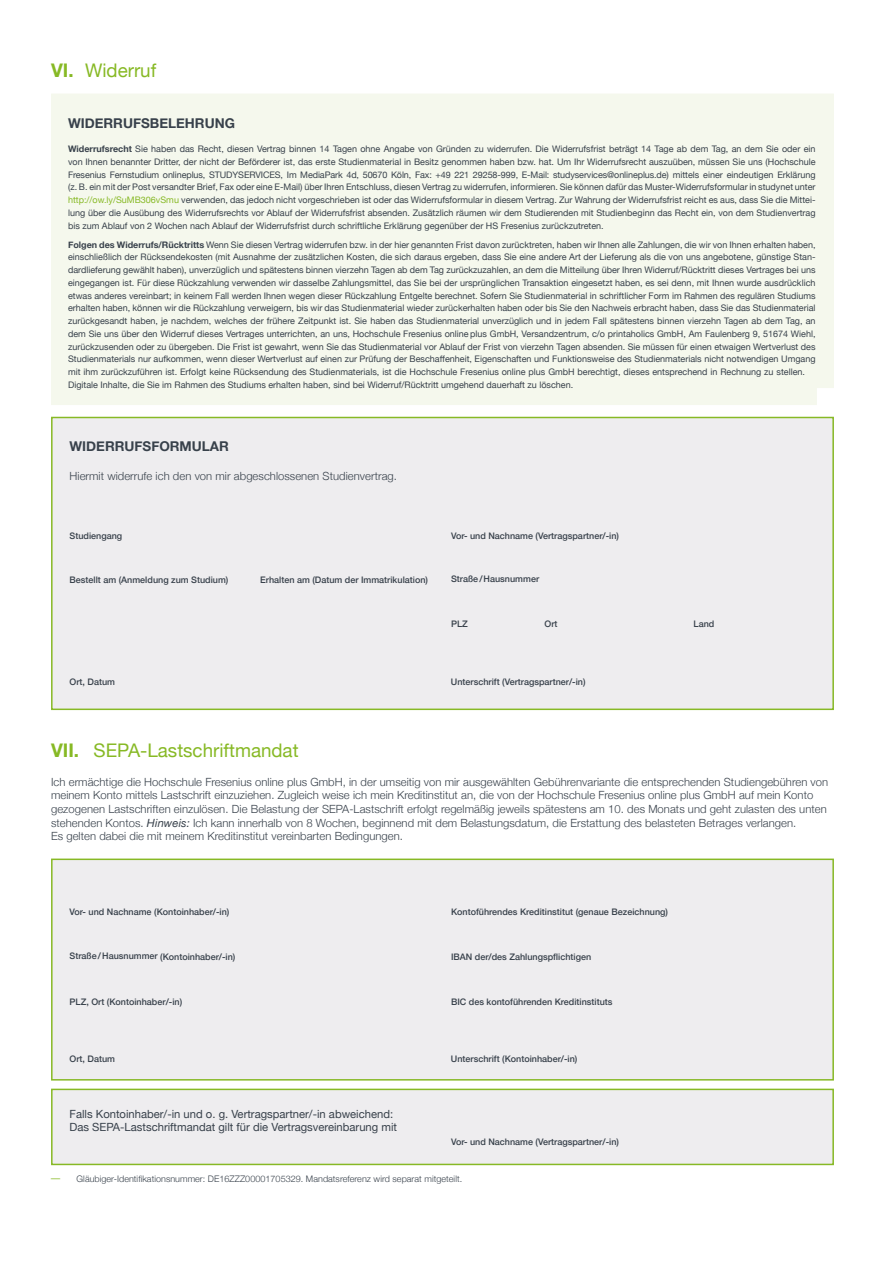
<style>
.page{position:relative;width:885px;height:1263px;background:#fff}
.page>*{position:absolute;margin:0;border:0;box-sizing:border-box;transform-origin:0 0}
.t1{font:18.75px "Helvetica Neue";color:#87b925}
.t2{font:700 13.5px "Helvetica Neue";color:#38414b}
.t3{font:300 11.25px/13.6px "Helvetica Neue";letter-spacing:.005em;color:#38414b}
.t4{font:11.25px/13.6px "Helvetica Neue";color:#38414b}
.t5{font:9px/12.8px "Helvetica Neue";color:#38414b;text-align:justify}
.t6{font:500 9px "Helvetica Neue";color:#38414b}
.t7{font:300 9px "Helvetica Neue";letter-spacing:.005em;color:#38414b}
.t8{font:9px "Helvetica Neue";color:#87b925}
.s1{font-weight:700}
.s2{color:#87b925}
.s3{font-weight:400;font-style:italic}
</style>
<div class="page">
<div style="left:51px;top:94px;width:782px;height:311px;background:#f5f8ed"></div>
<div style="left:52px;top:859px;width:781px;height:221px;background:#eeedef"></div>
<div style="left:51px;top:858px;width:782px;height:222px;border:2px solid #87b925"></div>
<div style="left:52px;top:1089px;width:781px;height:75px;background:#eeedef"></div>
<div style="left:51px;top:1089px;width:782px;height:76px;border:2px solid #87b925"></div>
<div style="left:52px;top:417px;width:781px;height:292px;background:#eeedef"></div>
<div style="left:51px;top:417px;width:782px;height:293px;border:2px solid #87b925"></div>
<h1 class="t1" style="left:51px;top:56px;width:107px"><span class="s1">VI.</span> Widerruf</h1>
<h2 class="t2" style="left:68px;top:112px;width:168px">WIDERRUFSBELEHRUNG</h2>
<p class="t5" style="left:68px;top:143px;width:749px"><span class="s1">Widerrufsrecht</span> Sie haben das Recht, diesen Vertrag binnen 14 Tagen ohne Angabe von Gründen zu widerrufen. Die Widerrufsfrist beträgt 14 Tage ab dem Tag, an dem Sie oder ein von Ihnen benannter Dritter, der nicht der Beförderer ist, das erste Studienmaterial in Besitz genommen haben bzw. hat. Um Ihr Widerrufsrecht auszuüben, müssen Sie uns (Hochschule Fresenius Fernstudium onlineplus, STUDYSERVICES, Im MediaPark 4d, 50670 Köln, Fax: +49 221 29258-999, E-Mail: studyservices@onlineplus.de) mittels einer eindeutigen Erklärung (z. B. ein mit der Post versandter Brief, Fax oder eine E-Mail) über Ihren Entschluss, diesen Vertrag zu widerrufen, informieren. Sie können dafür das Muster-Widerrufsformular in studynet unter <span class="s2">http://ow.ly/SuMB306vSmu</span> verwenden, das jedoch nicht vorgeschrieben ist oder das Widerrufsformular in diesem Vertrag. Zur Wahrung der Widerrufsfrist reicht es aus, dass Sie die Mittei&shy;lung über die Ausübung des Widerrufsrechts vor Ablauf der Widerrufsfrist absenden. Zusätzlich räumen wir dem Studierenden mit Studienbeginn das Recht ein, von dem Studienvertrag bis zum Ablauf von 2 Wochen nach Ablauf der Widerrufsfrist durch schriftliche Erklärung gegenüber der HS Fresenius zurückzutreten.</p>
<p class="t5" style="left:68px;top:239px;width:749px;text-align:left"><span class="s1">Folgen des Widerrufs/Rücktritts</span> Wenn Sie diesen Vertrag widerrufen bzw. in der hier genannten Frist davon zurücktreten, haben wir Ihnen alle Zahlungen, die wir von Ihnen erhalten haben, einschließlich der Rücksendekosten (mit Ausnahme der zusätzlichen Kosten, die sich daraus ergeben, dass Sie eine andere Art der Lieferung als die von uns angebotene, günstige Stan&shy;dardlieferung gewählt haben), unverzüglich und spätestens binnen vierzehn Tagen ab dem Tag zurückzuzahlen, an dem die Mitteilung über Ihren Widerruf/Rücktritt dieses Vertrages bei uns eingegangen ist. Für diese Rückzahlung verwenden wir dasselbe Zahlungsmittel, das Sie bei der ursprünglichen Transaktion eingesetzt haben, es sei denn, mit Ihnen wurde ausdrücklich etwas anderes vereinbart; in keinem Fall werden Ihnen wegen dieser Rückzahlung Entgelte berechnet. Sofern Sie Studienmaterial in schriftlicher Form im Rahmen des regulären Studiums erhalten haben, können wir die Rückzahlung verweigern, bis wir das Studienmaterial wieder zurückerhalten haben oder bis Sie den Nachweis erbracht haben, dass Sie das Studienmaterial zurückgesandt haben, je nachdem, welches der frühere Zeitpunkt ist. Sie haben das Studienmaterial unverzüglich und in jedem Fall spätestens binnen vierzehn Tagen ab dem Tag, an dem Sie uns über den Widerruf dieses Vertrages unterrichten, an uns, Hochschule Fresenius online plus GmbH, Versandzentrum, c/o printaholics GmbH, Am Faulenberg 9, 51674 Wiehl, zurückzusenden oder zu übergeben. Die Frist ist gewahrt, wenn Sie das Studienmaterial vor Ablauf der Frist von vierzehn Tagen absenden. Sie müssen für einen etwaigen Wertverlust des Studienmaterials nur aufkommen, wenn dieser Wertverlust auf einen zur Prüfung der Beschaffenheit, Eigenschaften und Funktionsweise des Studienmaterials nicht notwendigen Umgang mit ihm zurückzuführen ist. Erfolgt keine Rücksendung des Studienmaterials, ist die Hochschule Fresenius online plus GmbH berechtigt, dieses entsprechend in Rechnung zu stellen.<br>Digitale Inhalte, die Sie im Rahmen des Studiums erhalten haben, sind bei Widerruf/Rücktritt umgehend dauerhaft zu löschen.</p>
<h2 class="t2" style="left:70px;top:435px;width:161px">WIDERRUFSFORMULAR</h2>
<p class="t3" style="left:70px;top:468px;width:329px">Hiermit widerrufe ich den von mir abgeschlossenen Studienvertrag.</p>
<p class="t6" style="left:70px;top:528px;width:54px">Studiengang</p>
<p class="t6" style="left:70px;top:573px;width:160px">Bestellt am (Anmeldung zum Studium)</p>
<p class="t6" style="left:260px;top:573px;width:169px">Erhalten am (Datum der Immatrikulation)</p>
<p class="t6" style="left:451px;top:528px;width:169px">Vor- und Nachname (Vertragspartner/-in)</p>
<p class="t6" style="left:451px;top:571px;width:90px">Straße/Hausnummer</p>
<p class="t6" style="left:451px;top:616px;width:18px">PLZ</p>
<p class="t6" style="left:544px;top:616px;width:15px">Ort</p>
<p class="t6" style="left:693px;top:616px;width:22px">Land</p>
<p class="t6" style="left:70px;top:675px;width:47px">Ort, Datum</p>
<p class="t6" style="left:451px;top:675px;width:136px">Unterschrift (Vertragspartner/-in)</p>
<h1 class="t1" style="left:51px;top:737px;width:249px"><span class="s1">VII.</span> SEPA-Lastschriftmandat</h1>
<p class="t3" style="left:51px;top:774px;width:778px">Ich ermächtige die Hochschule Fresenius online plus GmbH, in der umseitig von mir ausgewählten Gebührenvariante die entsprechenden Studiengebühren von meinem Konto mittels Lastschrift einzuziehen. Zugleich weise ich mein Kreditinstitut an, die von der Hochschule Fresenius online plus GmbH auf mein Konto gezogenen Lastschriften einzulösen. Die Belastung der SEPA-Lastschrift erfolgt regelmäßig jeweils spätestens am 10. des Monats und geht zulasten des unten stehenden Kontos. <span class="s3">Hinweis:</span> Ich kann innerhalb von 8 Wochen, beginnend mit dem Belastungsdatum, die Erstattung des belasteten Betrages verlangen.<br>Es gelten dabei die mit meinem Kreditinstitut vereinbarten Bedingungen.</p>
<p class="t6" style="left:70px;top:905px;width:161px">Vor- und Nachname (Kontoinhaber/-in)</p>
<p class="t6" style="left:70px;top:949px;width:167px">Straße/Hausnummer (Kontoinhaber/-in)</p>
<p class="t6" style="left:70px;top:994px;width:114px">PLZ, Ort (Kontoinhaber/-in)</p>
<p class="t6" style="left:451px;top:905px;width:218px">Kontoführendes Kreditinstitut (genaue Bezeichnung)</p>
<p class="t6" style="left:451px;top:949px;width:142px">IBAN der/des Zahlungspflichtigen</p>
<p class="t6" style="left:451px;top:994px;width:163px">BIC des kontoführenden Kreditinstituts</p>
<p class="t6" style="left:70px;top:1051px;width:47px">Ort, Datum</p>
<p class="t6" style="left:451px;top:1051px;width:128px">Unterschrift (Kontoinhaber/-in)</p>
<p class="t4" style="left:70px;top:1108px;width:329px">Falls Kontoinhaber/-in und o. g. Vertragspartner/-in abweichend:<br>Das SEPA-Lastschriftmandat gilt für die Vertragsvereinbarung mit</p>
<p class="t6" style="left:451px;top:1135px;width:169px">Vor- und Nachname (Vertragspartner/-in)</p>
<p class="t8" style="left:51px;top:1173px;width:10px">─</p>
<p class="t7" style="left:77px;top:1172px;width:387px">Gläubiger-Identifikationsnummer: DE16ZZZ00001705329. Mandatsreferenz wird separat mitgeteilt.</p>
</div>
